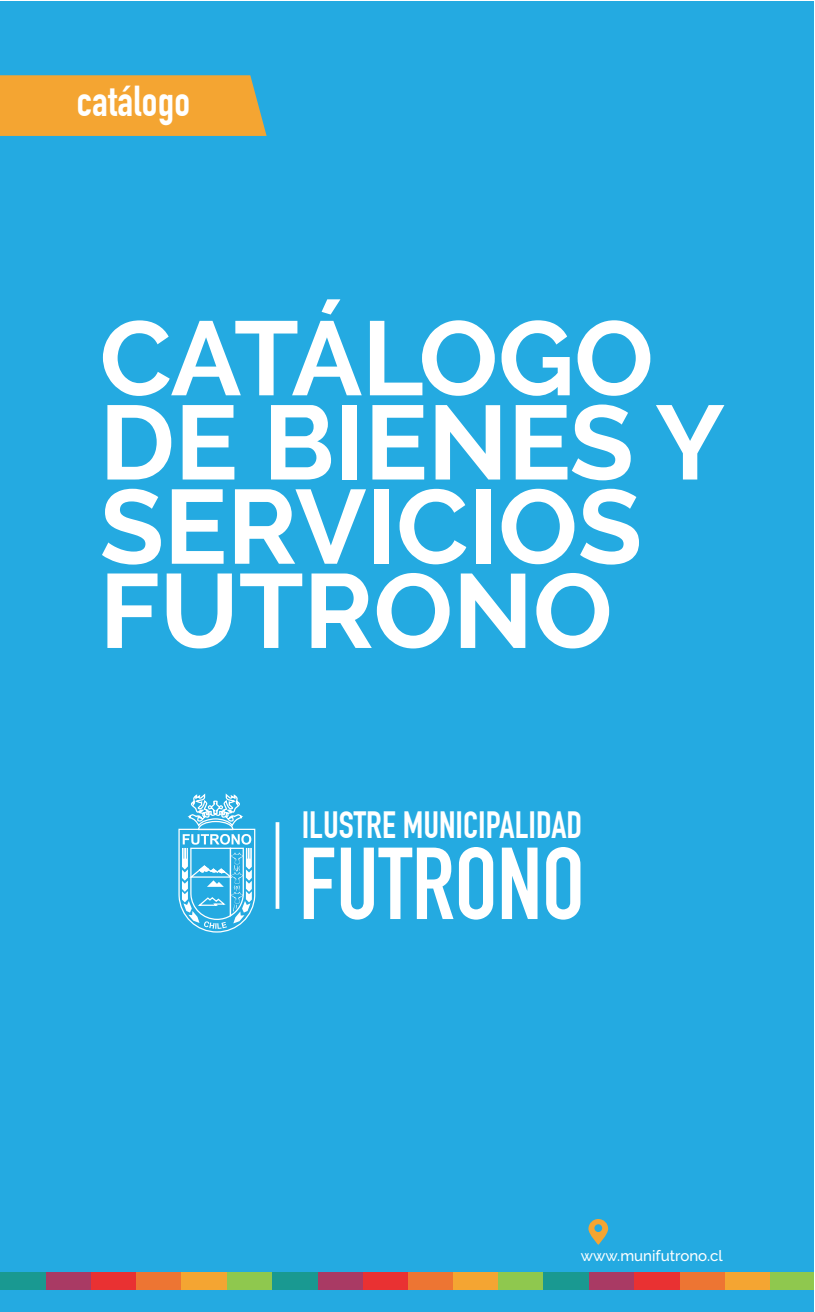
<style>
.page{position:relative;width:815px;height:1312px;background:#fff}
.page>*{position:absolute;margin:0;border:0;box-sizing:border-box;transform-origin:0 0}
.t1{font:700 104.75px/84.1px "Raleway";color:#fff}
.t2{font:700 100.25px "DIN Condensed";color:#fff}
.t3{font:700 42.25px "DIN Condensed";letter-spacing:.01em;color:#fff}
.t4{font:700 37.12px "DIN Condensed";color:#fff}
.t5{font:500 15px "Raleway";color:#fff}
</style>
<div class="page">
<div style="left:0;top:1px;width:814px;height:1310px;background:#24aae1"></div>
<div style="left:0;top:75px;width:267px;height:61px;background:#f4a532"></div>
<div style="left:769px;top:1271px;width:45px;height:17px;background:#8fc84e"></div>
<div style="left:724px;top:1271px;width:46px;height:17px;background:#f4a532"></div>
<div style="left:679px;top:1271px;width:46px;height:17px;background:#ed7533"></div>
<div style="left:634px;top:1271px;width:45px;height:17px;background:#e93132"></div>
<div style="left:588px;top:1271px;width:46px;height:17px;background:#a93a64"></div>
<div style="left:543px;top:1271px;width:46px;height:17px;background:#199991"></div>
<div style="left:498px;top:1271px;width:45px;height:17px;background:#8fc84e"></div>
<div style="left:452px;top:1271px;width:46px;height:17px;background:#f4a532"></div>
<div style="left:407px;top:1271px;width:46px;height:17px;background:#ed7533"></div>
<div style="left:362px;top:1271px;width:46px;height:17px;background:#e93132"></div>
<div style="left:317px;top:1271px;width:46px;height:17px;background:#a93a64"></div>
<div style="left:272px;top:1271px;width:45px;height:17px;background:#199991"></div>
<div style="left:226px;top:1271px;width:46px;height:17px;background:#8fc84e"></div>
<div style="left:181px;top:1271px;width:45px;height:17px;background:#f4a532"></div>
<div style="left:136px;top:1271px;width:45px;height:17px;background:#ed7533"></div>
<div style="left:90px;top:1271px;width:46px;height:17px;background:#e93132"></div>
<div style="left:45px;top:1271px;width:46px;height:17px;background:#a93a64"></div>
<div style="left:0;top:1271px;width:46px;height:17px;background:#199991"></div>
<svg style="left:588px;top:1219px;width:20px;height:25px"></svg>
<svg style="left:178px;top:793px;width:78px;height:140px"></svg>
<hr style="left:276px;top:822px;width:3px;height:86px;background:#fff">
<p class="t3" style="left:76px;top:86px;width:115px">catálogo</p>
<p class="t1" style="left:100px;top:316px;width:627px">CATÁLOGO<br>DE BIENES Y<br>SERVICIOS<br>FUTRONO</p>
<p class="t4" style="left:302px;top:811px;width:282px">ILUSTRE MUNICIPALIDAD</p>
<p class="t2" style="left:299px;top:847px;width:287px">FUTRONO</p>
<p class="t5" style="left:581px;top:1246px;width:143px">www.munifutrono.cl</p>
</div>
